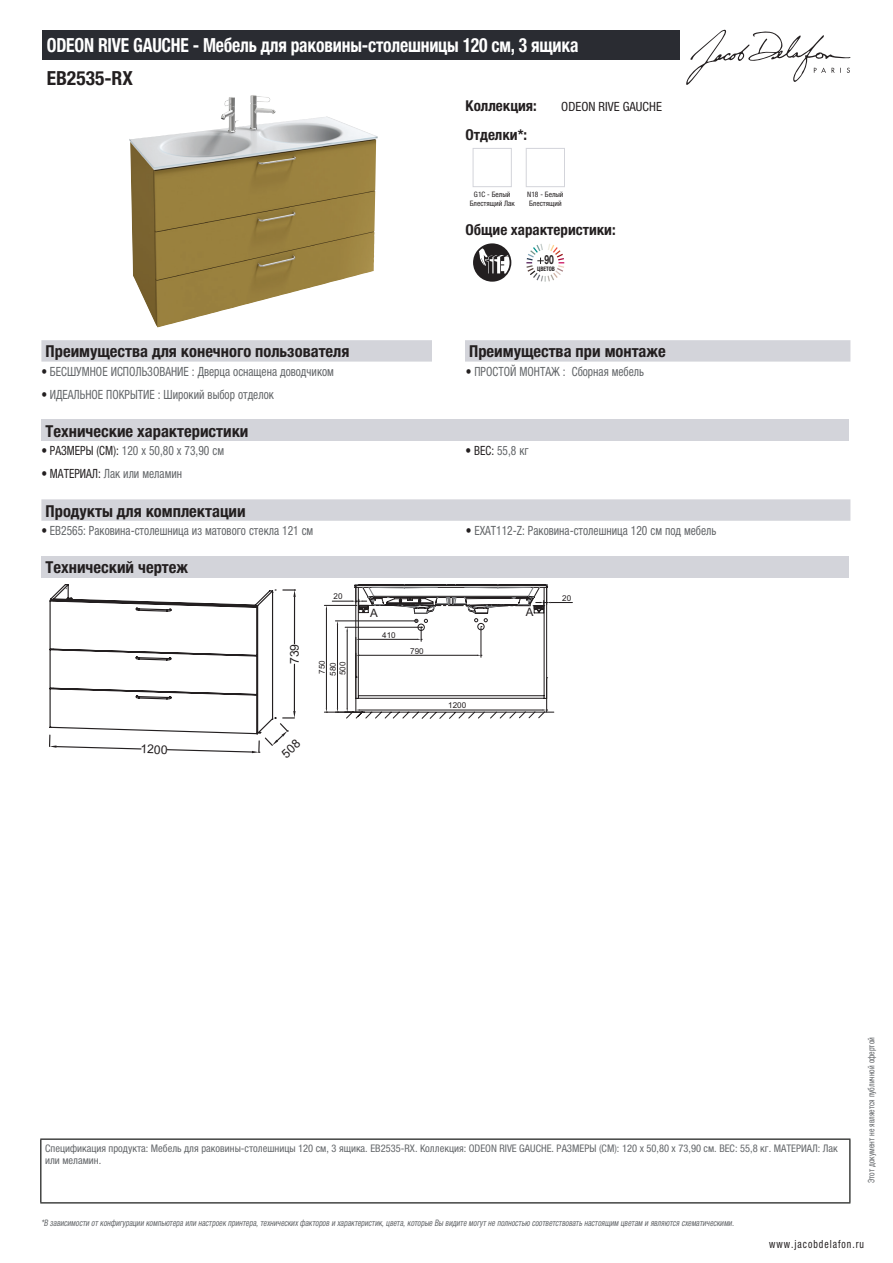
<style>
.page{position:relative;width:893px;height:1263px;background:#fff}
.page>*{position:absolute;margin:0;border:0;box-sizing:border-box;transform-origin:0 0}
.t1{font:700 condensed 19.5px "Helvetica Neue LTCYR";letter-spacing:-.01em;color:#fff;scale:.9 1}
.t2{font:700 condensed 19.5px "Helvetica Neue LTCYR";color:#231f20}
.t3{font:700 condensed 16.5px "Helvetica Neue LTCYR";color:#231f20}
.t4{font:700 condensed 15px "Helvetica Neue LTCYR";color:#231f20}
.t5{font:condensed 12.75px "Helvetica Neue LTCYR";color:#626568;scale:.9 1}
.t6{font:condensed 12.75px "Helvetica Neue LTCYR";color:#231f20}
.t7{font:700 12.6px "Helvetica Neue LT Std";color:#231f20;scale:.68 1}
.t8{font:12.15px "Arial";color:#231f20}
.t9{font:11.55px "Arial";color:#231f20}
.t10{font:condensed 11.25px "Helvetica Neue LTCYR";letter-spacing:.1em;color:#231f20;scale:.87 1}
.t11{font:condensed 10.5px/12px "Helvetica Neue LTCYR";color:#626568}
.t12{font:italic condensed 9px "Helvetica Neue LTCYR";color:#626568;scale:.87 1}
.t13{font:condensed 9px "Helvetica Neue LTCYR";color:#626568;scale:.87 1}
.t14{font:8.1px/11.1px "Arial";color:#231f20}
.t15{font:condensed 7.5px/9px "Helvetica Neue LTCYR";color:#231f20;text-align:center}
.t16{font:700 condensed 6.15px "Helvetica Neue LTCYR";color:#231f20;scale:.89 1}
.s1{color:#231f20}
</style>
<div class="page">
<svg style="left:686px;top:30px;width:164px;height:55px"></svg>
<img style="left:129px;top:95px;width:245px;height:232px">
<div style="left:473px;top:148px;width:39px;height:39px;border:1px solid #d3d4da"></div>
<div style="left:526px;top:148px;width:39px;height:39px;border:1px solid #d3d4da"></div>
<svg style="left:473px;top:243px;width:38px;height:39px"></svg>
<svg style="left:526px;top:244px;width:38px;height:38px"></svg>
<div style="left:41px;top:340px;width:809px;height:22px;background:#d3d4da"></div>
<div style="left:432px;top:340px;width:33px;height:22px;background:#fff"></div>
<div style="left:41px;top:420px;width:808px;height:21px;background:#d3d4da"></div>
<svg style="left:41px;top:499px;width:809px;height:22px"></svg>
<div style="left:41px;top:556px;width:808px;height:22px;background:#d3d4da"></div>
<svg style="left:324px;top:584px;width:248px;height:135px"></svg>
<div style="left:43px;top:30px;width:637px;height:30px;background:#2a2c32"></div>
<hr style="left:40px;top:1138px;width:810px;height:2px;background:#040503">
<hr style="left:40px;top:1140px;width:1px;height:62px;background:#040503">
<hr style="left:849px;top:1140px;width:1px;height:62px;background:#040503">
<hr style="left:40px;top:1202px;width:810px;height:1px;background:#040503">
<svg style="left:49px;top:584px;width:247px;height:170px"></svg>
<h1 class="t1" style="left:47px;top:34px;width:592px">ODEON RIVE GAUCHE - Мебель для раковины-столешницы 120 см, 3 ящика</h1>
<h1 class="t2" style="left:47px;top:67px;width:88px">EB2535-RX</h1>
<p class="t4" style="left:466px;top:97px;width:73px">Коллекция:</p>
<p class="t6" style="left:561px;top:99px;width:102px">ODEON RIVE GAUCHE</p>
<p class="t4" style="left:466px;top:126px;width:63px">Отделки*:</p>
<p class="t15" style="left:470px;top:190px;width:47px">G1C - Белый<br>Блестящий Лак</p>
<p class="t15" style="left:527px;top:190px;width:38px;text-align:left">N18 - Белый<br>Блестящий</p>
<p class="t4" style="left:466px;top:221px;width:152px">Общие характеристики:</p>
<p class="t16" style="left:537px;top:265px;width:21px">ЦВЕТОВ</p>
<p class="t7" style="left:545px;top:252px;width:15px">90</p>
<p class="t3" style="left:46px;top:342px;width:305px">Преимущества для конечного пользователя</p>
<p class="t3" style="left:469px;top:342px;width:198px">Преимущества при монтаже</p>
<p class="t5" style="left:41px;top:364px;width:327px"><span class="s1">•</span> БЕСШУМНОЕ ИСПОЛЬЗОВАНИЕ : Дверца оснащена доводчиком</p>
<p class="t5" style="left:466px;top:364px;width:200px"><span class="s1">•</span> ПРОСТОЙ МОНТАЖ : Сборная мебель</p>
<p class="t5" style="left:41px;top:387px;width:260px"><span class="s1">•</span> ИДЕАЛЬНОЕ ПОКРЫТИЕ : Широкий выбор отделок</p>
<p class="t3" style="left:46px;top:422px;width:204px">Технические характеристики</p>
<p class="t5" style="left:41px;top:444px;width:204px"><span class="s1">• РАЗМЕРЫ (СМ):</span> 120 x 50,80 x 73,90 см</p>
<p class="t5" style="left:466px;top:444px;width:72px"><span class="s1">• ВЕС:</span> 55,8 кг</p>
<p class="t5" style="left:41px;top:466px;width:158px"><span class="s1">• МАТЕРИАЛ:</span> Лак или меламин</p>
<p class="t3" style="left:46px;top:501px;width:202px">Продукты для комплектации</p>
<p class="t5" style="left:41px;top:523px;width:304px"><span class="s1">•</span> EB2565: Раковина-столешница из матового стекла 121 см</p>
<p class="t5" style="left:466px;top:523px;width:280px"><span class="s1">•</span> EXAT112-Z: Раковина-столешница 120 см под мебель</p>
<p class="t3" style="left:46px;top:558px;width:144px">Технический чертеж</p>
<p class="t14" style="left:334px;top:591px;width:11px">20</p>
<p class="t14" style="left:562px;top:592px;width:11px">20</p>
<p class="t8" style="left:141px;top:740px;width:29px;rotate:2deg">1200</p>
<p class="t8" style="left:286px;top:664px;width:22px;rotate:-90deg">739</p>
<p class="t14" style="left:316px;top:676px;width:17px;rotate:-90deg">750<br>580</p>
<p class="t14" style="left:337px;top:675px;width:15px;rotate:-90deg">500</p>
<p class="t9" style="left:370px;top:604px;width:9px">A</p>
<p class="t9" style="left:526px;top:604px;width:9px">A</p>
<p class="t14" style="left:382px;top:629px;width:15px">410</p>
<p class="t14" style="left:410px;top:645px;width:15px">790</p>
<p class="t14" style="left:448px;top:700px;width:20px">1200</p>
<p class="t11" style="left:45px;top:1142px;width:794px">Спецификация продукта: Мебель для раковины-столешницы 120 см, 3 ящика. EB2535-RX. Коллекция: ODEON RIVE GAUCHE. РАЗМЕРЫ (СМ): 120 x 50,80 x 73,90 см. ВЕС: 55,8 кг. МАТЕРИАЛ: Лак или меламин.</p>
<p class="t12" style="left:41px;top:1218px;width:800px">*В зависимости отконфигурации компьютера или настроек принтера,техническихфакторов и характеристик,цвета,которые Вы видите могутне полностью соответствоватьнастоящим цветам и являются схематическими.</p>
<p class="t13" style="left:866px;top:1183px;width:169px;rotate:-90deg">Этот документ не является публичной офертой</p>
<p class="t10" style="left:769px;top:1237px;width:110px">www.jacobdelafon.ru</p>
</div>
